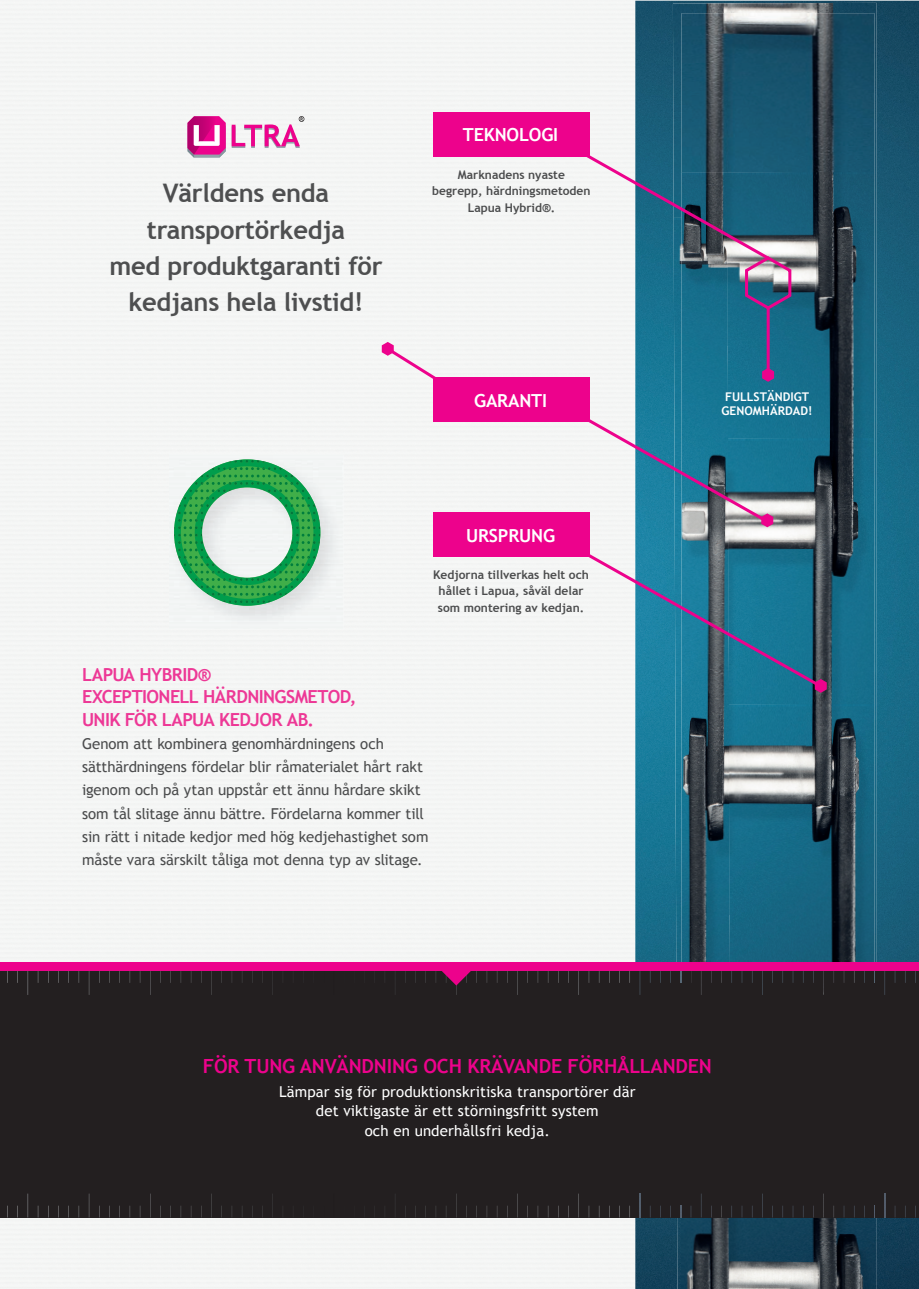
<style>
.page{position:relative;width:919px;height:1289px;background:#fff}
.page>*{position:absolute;margin:0;border:0;box-sizing:border-box;transform-origin:0 0}
.t1{font:700 25.5px/36px "Trebuchet MS";letter-spacing:-.01em;color:#4e4f50;text-align:center}
.t2{font:700 19.5px "Trebuchet MS";letter-spacing:-.01em;color:#ed028c}
.t3{font:700 18px/22.5px "Trebuchet MS";letter-spacing:-.03em;color:#ed3896}
.t4{font:700 18px "Trebuchet MS";letter-spacing:-.01em;color:#fff}
.t5{font:15px/23.2px "Trebuchet MS";letter-spacing:-.005em;color:#4b4c4d}
.t6{font:15px/19.5px "Trebuchet MS";letter-spacing:.01em;color:#fff;text-align:center}
.t7{font:700 12px/16.5px "Trebuchet MS";color:#4b4c4d;text-align:center}
.t8{font:700 12px/13.5px "Trebuchet MS";color:#fff}
</style>
<div class="page">
<div style="left:0;top:0;width:663px;height:483px;background:#f4f5f5"></div>
<div style="left:307px;top:483px;width:328px;height:479px;background:#f4f5f5"></div>
<div style="left:0;top:1217px;width:635px;height:71px;background:#f4f5f4"></div>
<svg style="left:663px;top:1288px;width:14px;height:1px"></svg>
<img style="left:635px;top:1px;width:283px;height:1287px">
<img style="left:874px;top:217px;width:2px;height:1071px">
<img style="left:826px;top:3px;width:50px;height:214px">
<img style="left:673px;top:3px;width:153px;height:54px">
<img style="left:676px;top:1217px;width:198px;height:71px">
<img style="left:673px;top:57px;width:8px;height:905px">
<img style="left:730px;top:173px;width:144px;height:789px">
<img style="left:681px;top:13px;width:193px;height:160px">
<img style="left:681px;top:311px;width:49px;height:651px">
<div style="left:0;top:966px;width:918px;height:251px;background:#231f20"></div>
<img style="left:884px;top:971px;width:22px;height:23px">
<img style="left:691px;top:971px;width:164px;height:23px">
<img style="left:639px;top:971px;width:22px;height:23px">
<img style="left:395px;top:971px;width:235px;height:23px">
<svg style="left:884px;top:1193px;width:1px;height:24px"></svg>
<img style="left:701px;top:1193px;width:62px;height:12px">
<svg style="left:639px;top:1193px;width:1px;height:24px"></svg>
<img style="left:395px;top:1193px;width:184px;height:12px">
<img style="left:894px;top:1205px;width:12px;height:12px">
<svg style="left:874px;top:1205px;width:1px;height:12px"></svg>
<img style="left:690px;top:1205px;width:165px;height:12px">
<svg style="left:680px;top:1205px;width:1px;height:12px"></svg>
<img style="left:650px;top:1205px;width:11px;height:12px">
<img style="left:395px;top:1205px;width:235px;height:12px">
<div style="left:433px;top:112px;width:156px;height:45px;background:#ed028c"></div>
<hr style="left:766px;top:307px;width:3px;height:73px;background:#ed028c">
<svg style="left:187px;top:116px;width:39px;height:42px"></svg>
<img style="left:7px;top:971px;width:266px;height:23px">
<div style="left:0;top:962px;width:918px;height:9px;background:#ed028c"></div>
<svg style="left:441px;top:971px;width:30px;height:14px"></svg>
<img style="left:7px;top:1193px;width:266px;height:24px">
<div style="left:433px;top:377px;width:156px;height:45px;background:#ed028c"></div>
<svg style="left:576px;top:412px;width:197px;height:115px"></svg>
<div style="left:433px;top:512px;width:156px;height:45px;background:#ed028c"></div>
<svg style="left:382px;top:342px;width:78px;height:54px"></svg>
<svg style="left:580px;top:549px;width:246px;height:143px"></svg>
<svg style="left:578px;top:149px;width:214px;height:162px"></svg>
<img style="left:169px;top:454px;width:174px;height:174px">
<svg style="left:174px;top:459px;width:146px;height:146px"></svg>
<svg style="left:762px;top:368px;width:12px;height:14px"></svg>
<svg style="left:232px;top:116px;width:72px;height:32px"></svg>
<h1 class="t1" style="left:109px;top:175px;width:275px">Världens enda transportörkedja<br>med produktgaranti för kedjans hela livstid!</h1>
<p class="t4" style="left:463px;top:124px;width:97px">TEKNOLOGI</p>
<p class="t7" style="left:432px;top:166px;width:160px">Marknadens nyaste begrepp, härdningsmetoden<br>Lapua Hybrid®.</p>
<p class="t4" style="left:474px;top:389px;width:74px">GARANTI</p>
<p class="t4" style="left:466px;top:524px;width:90px">URSPRUNG</p>
<p class="t7" style="left:433px;top:566px;width:157px">Kedjorna tillverkas helt och hållet i Lapua, såväl delar som montering av kedjan.</p>
<p class="t3" style="left:82px;top:663px;width:276px">LAPUA HYBRID®<br>EXCEPTIONELL HÄRDNINGSMETOD,<br>UNIK FÖR LAPUA KEDJOR AB.</p>
<p class="t5" style="left:82px;top:732px;width:348px">Genom att kombinera genomhärdningens och sätthärdningens fördelar blir råmaterialet hårt rakt igenom och på ytan uppstår ett ännu hårdare skikt som tål slitage ännu bättre. Fördelarna kommer till sin rätt i nitade kedjor med hög kedjehastighet som måste vara särskilt tåliga mot denna typ av slitage.</p>
<p class="t8" style="left:721px;top:390px;width:92px">FULLSTÄNDIGT<br>GENOMHÄRDAD!</p>
<h2 class="t2" style="left:203px;top:1054px;width:510px">FÖR TUNG ANVÄNDNING OCH KRÄVANDE FÖRHÅLLANDEN</h2>
<p class="t6" style="left:279px;top:1082px;width:358px">Lämpar sig för produktionskritiska transportörer där det viktigaste är ett störningsfritt system<br>och en underhållsfri kedja.</p>
</div>
